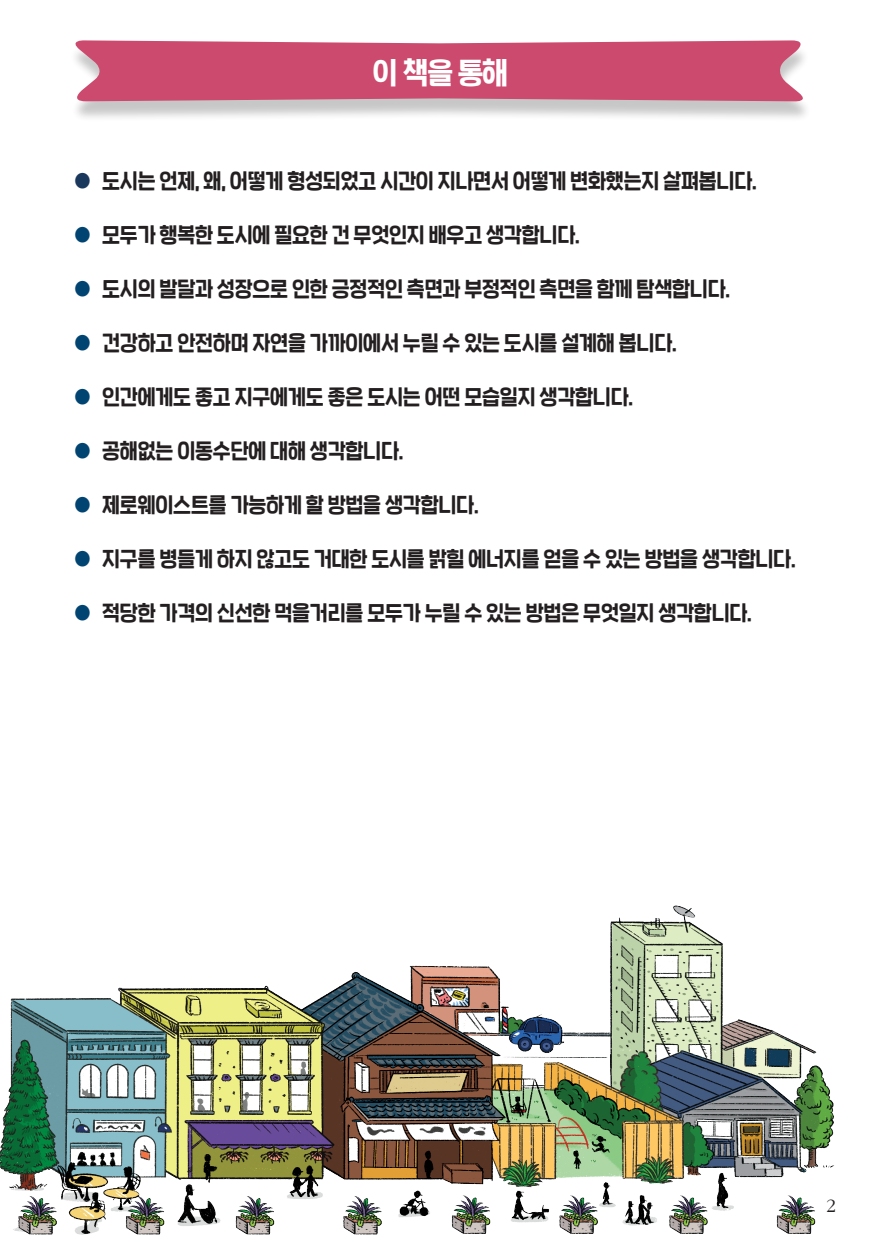
<style>
.page{position:relative;width:872px;height:1242px;background:#fff}
.page>*{position:absolute;margin:0;border:0;box-sizing:border-box;transform-origin:0 0}
.단락_스타일_2{font:30.9px "San Ds M";color:#fff}
.단락_스타일_2-2{font:21px "SD Nemony a Basic";color:#231f20;scale:.92 1}
.t1{font:20.55px "Sand Sm";color:#231f20}
.s1{font-family:"Nanum Gothic OTF";color:#1a385c}
.s2{font-family:"Nanum Gothic OTF";color:#014471}
</style>
<div class="page">
<div style="left:69px;top:45px;width:743px;height:77px;background:#231f20;opacity:.25"></div>
<svg style="left:69px;top:40px;width:740px;height:61px;background:#cf597a"></svg>
<img style="left:0;top:905px;width:834px;height:330px">
<p class="단락_스타일_2" style="left:372px;top:57px;width:138px">이 책을 통해</p>
<p class="단락_스타일_2-2" style="left:73px;top:170px;width:744px"><span class="s1">●</span> 도시는 언제, 왜, 어떻게 형성되었고 시간이 지나면서 어떻게 변화했는지 살펴봅니다.</p>
<p class="단락_스타일_2-2" style="left:73px;top:224px;width:552px"><span class="s2">●</span> 모두가 행복한 도시에 필요한 건 무엇인지 배우고 생각합니다.</p>
<p class="단락_스타일_2-2" style="left:73px;top:278px;width:715px"><span class="s2">●</span> 도시의 발달과 성장으로 인한 긍정적인 측면과 부정적인 측면을 함께 탐색합니다.</p>
<p class="단락_스타일_2-2" style="left:73px;top:332px;width:657px"><span class="s2">●</span> 건강하고 안전하며 자연을 가까이에서 누릴 수 있는 도시를 설계해 봅니다.</p>
<p class="단락_스타일_2-2" style="left:73px;top:386px;width:610px"><span class="s2">●</span> 인간에게도 좋고 지구에게도 좋은 도시는 어떤 모습일지 생각합니다.</p>
<p class="단락_스타일_2-2" style="left:73px;top:440px;width:360px"><span class="s2">●</span> 공해없는 이동수단에 대해 생각합니다.</p>
<p class="단락_스타일_2-2" style="left:73px;top:494px;width:442px"><span class="s2">●</span> 제로웨이스트를 가능하게 할 방법을 생각합니다.</p>
<p class="단락_스타일_2-2" style="left:73px;top:548px;width:786px"><span class="s2">●</span> 지구를 병들게 하지 않고도 거대한 도시를 밝힐 에너지를 얻을 수 있는 방법을 생각합니다.</p>
<p class="단락_스타일_2-2" style="left:73px;top:602px;width:739px"><span class="s2">●</span> 적당한 가격의 신선한 먹을거리를 모두가 누릴 수 있는 방법은 무엇일지 생각합니다.</p>
<p class="t1" style="left:826px;top:1196px;width:11px">2</p>
</div>
